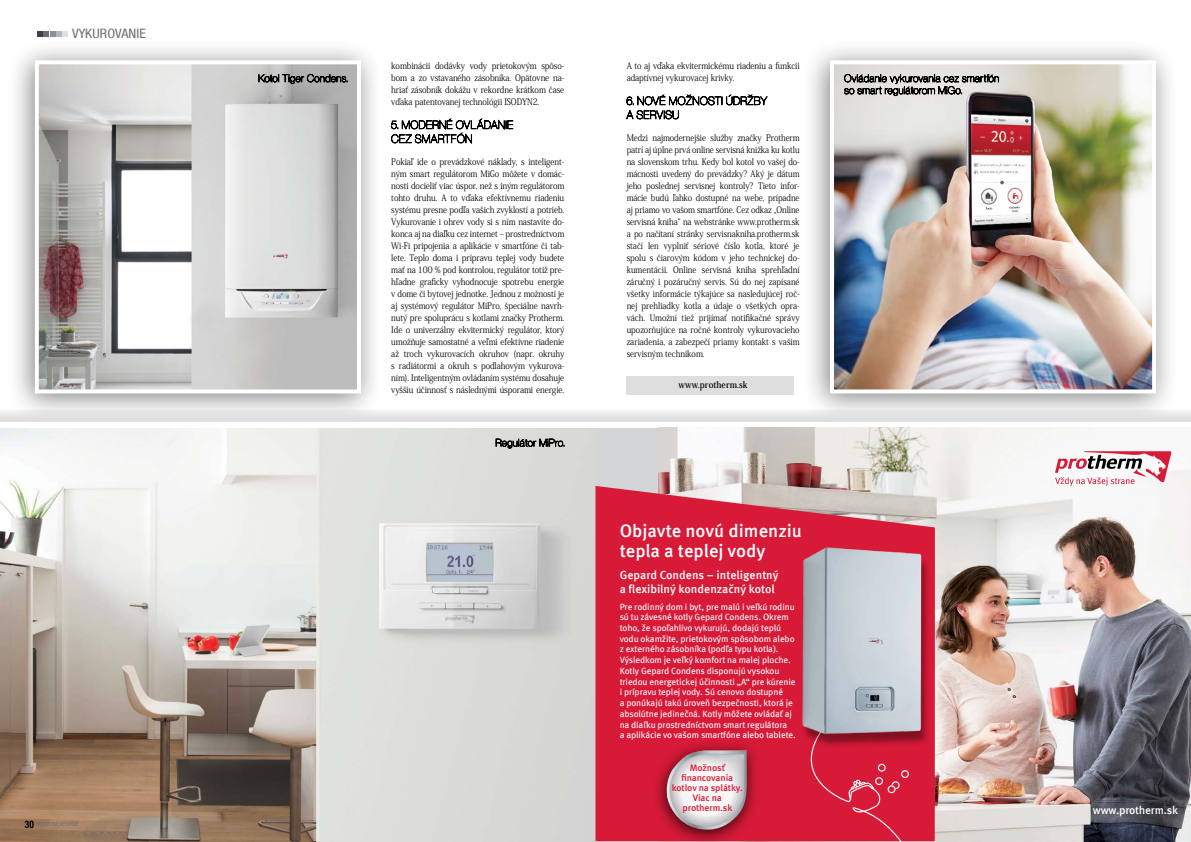
<style>
.page{position:relative;width:1191px;height:842px;background:#fff}
.page>*{position:absolute;margin:0;border:0;box-sizing:border-box;transform-origin:0 0}
.t1{font:500 18.1px/19.2px "Meta Offc Pro";letter-spacing:-.005em;color:#fff}
.t2{font:condensed 13px "Helvetica Neue LT Com";letter-spacing:.01em;color:#6d6e71;scale:1.08 1}
.t3{font:500 11.7px/14px "Meta Offc Pro";color:#fff}
.t4{font:500 11.3px "Meta Offc Pro";letter-spacing:-.02em;color:#fff}
.t5{font:500 9.4px/10.2px "Meta Offc Pro";letter-spacing:-.015em;color:#d71a38;text-align:center}
.t6{font:9px/12px "Koz Min Pr 6 N";letter-spacing:-.01em;color:#000;text-align:justify;scale:.9 1}
.t7{font:9px/12px "Koz Min Pr 6 N";letter-spacing:-.01em;color:#000;text-align:justify;scale:.89 1}
.t8{font:9px/10.7px "Meta Offc Pro";letter-spacing:-.01em;color:#fff}
.t9{font:700 9px "Koz Min Pr 6 N";letter-spacing:.01em;color:#000;scale:.92 1}
.t10{font:6px "Myriad Pro";letter-spacing:.01em;color:#6d6e71;scale:.84 1}
.s1{font-family:"Helvetica Neue LT Com";font-weight:700;font-stretch:condensed;font-size:10.5px;color:#000}
</style>
<div class="page">
<svg style="left:0;top:411px;width:1191px;height:11px;fill:#e4e5e6"></svg>
<svg style="left:391px;top:118px;width:122px;height:26px"></svg>
<div style="left:802px;top:38px;width:376px;height:384px;background:#000;opacity:.5"></div>
<img style="left:835px;top:65px;width:316px;height:323px">
<div style="left:830px;top:60px;width:326px;height:333px;border:4px solid #fff"></div>
<div style="left:7px;top:38px;width:376px;height:384px;background:#000;opacity:.5"></div>
<img style="left:40px;top:65px;width:316px;height:323px">
<div style="left:35px;top:60px;width:326px;height:333px;border:4px solid #fff"></div>
<svg style="left:37px;top:31px;width:31px;height:5px"></svg>
<img style="left:0;top:428px;width:595px;height:414px">
<div style="left:626px;top:376px;width:168px;height:18px;background:#dddfdf"></div>
<svg style="left:626px;top:94px;width:142px;height:25px"></svg>
<svg style="left:844px;top:74px;width:154px;height:22px;background:#918f8c"></svg>
<img style="left:658px;top:428px;width:533px;height:413px">
<svg style="left:595px;top:486px;width:340px;height:355px;background:#d62e48"></svg>
<svg style="left:1055px;top:451px;width:116px;height:35px"></svg>
<div style="left:769px;top:705px;width:166px;height:136px;background:#d71a38"></div>
<img style="left:783px;top:539px;width:153px;height:216px">
<div style="left:652px;top:740px;width:108px;height:101px;background:#000;opacity:.75"></div>
<img style="left:667px;top:750px;width:80px;height:79px">
<svg style="left:496px;top:438px;width:69px;height:10px"></svg>
<svg style="left:258px;top:74px;width:90px;height:10px"></svg>
<h2 class="t2" style="left:72px;top:26px;width:70px">VYKUROVANIE</h2>
<p class="t10" style="left:25px;top:821px;width:65px"><span class="s1">30</span> MODERNÉ BÝVANIE</p>
<p class="t6" style="left:391px;top:60px;width:194px">kombinácii dodávky vody prietokovým spôso&shy;bom a zo vstavaného zásobníka. Opätovne na&shy;hriať zásobník dokážu v rekordne krátkom čase vďaka patentovanej technológii ISODYN2.</p>
<p class="t6" style="left:391px;top:156px;width:194px">Pokiaľ ide o prevádzkové náklady, s inteligent&shy;ným smart regulátorom MiGo môžete v domác&shy;nosti docieliť viac úspor, než s iným regulátorom tohto druhu. A to vďaka efektívnemu riadeniu systému presne podľa vašich zvyklostí a potrieb.<br>Vykurovanie i ohrev vody si s ním nastavíte do&shy;konca aj na diaľku cez internet – prostredníctvom Wi-Fi pripojenia a aplikácie v smartfóne či tab&shy;lete. Teplo doma i prípravu teplej vody budete mať na 100 % pod kontrolou, regulátor totiž pre&shy;hľadne graficky vyhodnocuje spotrebu energie v dome či bytovej jednotke. Jednou z možností je aj systémový regulátor MiPro, špeciálne navrh&shy;nutý pre spoluprácu s kotlami značky Protherm.<br>Ide o univerzálny ekvitermický regulátor, ktorý umožňuje samostatné a veľmi efektívne riadenie až troch vykurovacích okruhov (napr. okruhy s radiátormi a okruh s podlahovým vykurova&shy;ním). Inteligentným ovládaním systému dosahuje vyššiu účinnosť s následnými úsporami energie.</p>
<p class="t6" style="left:626px;top:60px;width:194px">A to aj vďaka ekvitermickému riadeniu a funkcii adaptívnej vykurovacej krivky.</p>
<p class="t7" style="left:626px;top:132px;width:196px">Medzi najmodernejšie služby značky Protherm patrí aj úplne prvá online servisná knižka ku kotlu na slovenskom trhu. Kedy bol kotol vo vašej do&shy;mácnosti uvedený do prevádzky? Aký je dátum jeho poslednej servisnej kontroly? Tieto infor&shy;mácie budú ľahko dostupné na webe, prípadne aj priamo vo vašom smartfóne. Cez odkaz „Online servisná kniha“ na webstránke www.protherm.sk a po načítaní stránky servisnakniha.protherm.sk stačí len vyplniť sériové číslo kotla, ktoré je spolu s čiarovým kódom v jeho technickej do&shy;kumentácii. Online servisná kniha sprehľadní záručný i pozáručný servis. Sú do nej zapísané všetky informácie týkajúce sa nasledujúcej roč&shy;nej prehliadky kotla a údaje o všetkých opra&shy;vách. Umožní tiež prijímať notifikačné správy upozorňujúce na ročné kontroly vykurovacieho zariadenia, a zabezpečí priamy kontakt s vašim servisným technikom.</p>
<p class="t9" style="left:678px;top:379px;width:77px">www.protherm.sk</p>
<h1 class="t1" style="left:619px;top:520px;width:184px">Objavte novú dimenziu tepla a teplej vody</h1>
<p class="t3" style="left:619px;top:567px;width:160px">Gepard Condens – inteligentný a flexibilný kondenzačný kotol</p>
<p class="t8" style="left:619px;top:600px;width:178px">Pre rodinný dom i byt, pre malú i veľkú rodinu sú tu závesné kotly Gepard Condens. Okrem toho, že spoľahlivo vykurujú, dodajú teplú vodu okamžite, prietokovým spôsobom alebo z externého zásobníka (podľa typu kotla).<br>Výsledkom je veľký komfort na malej ploche.<br>Kotly Gepard Condens disponujú vysokou triedou energetickej účinnosti „A“ pre kúrenie i prípravu teplej vody. Sú cenovo dostupné<br>a ponúkajú takú úroveň bezpečnosti, ktorá je absolútne jedinečná. Kotly môžete ovládať aj na diaľku prostredníctvom smart regulátora<br>a aplikácie vo vašom smartfóne alebo tablete.</p>
<p class="t5" style="left:672px;top:762px;width:72px">Možnosť financovania kotlov na splátky.<br>Viac na protherm.sk</p>
<p class="t4" style="left:1092px;top:801px;width:87px">www.protherm.sk</p>
</div>
